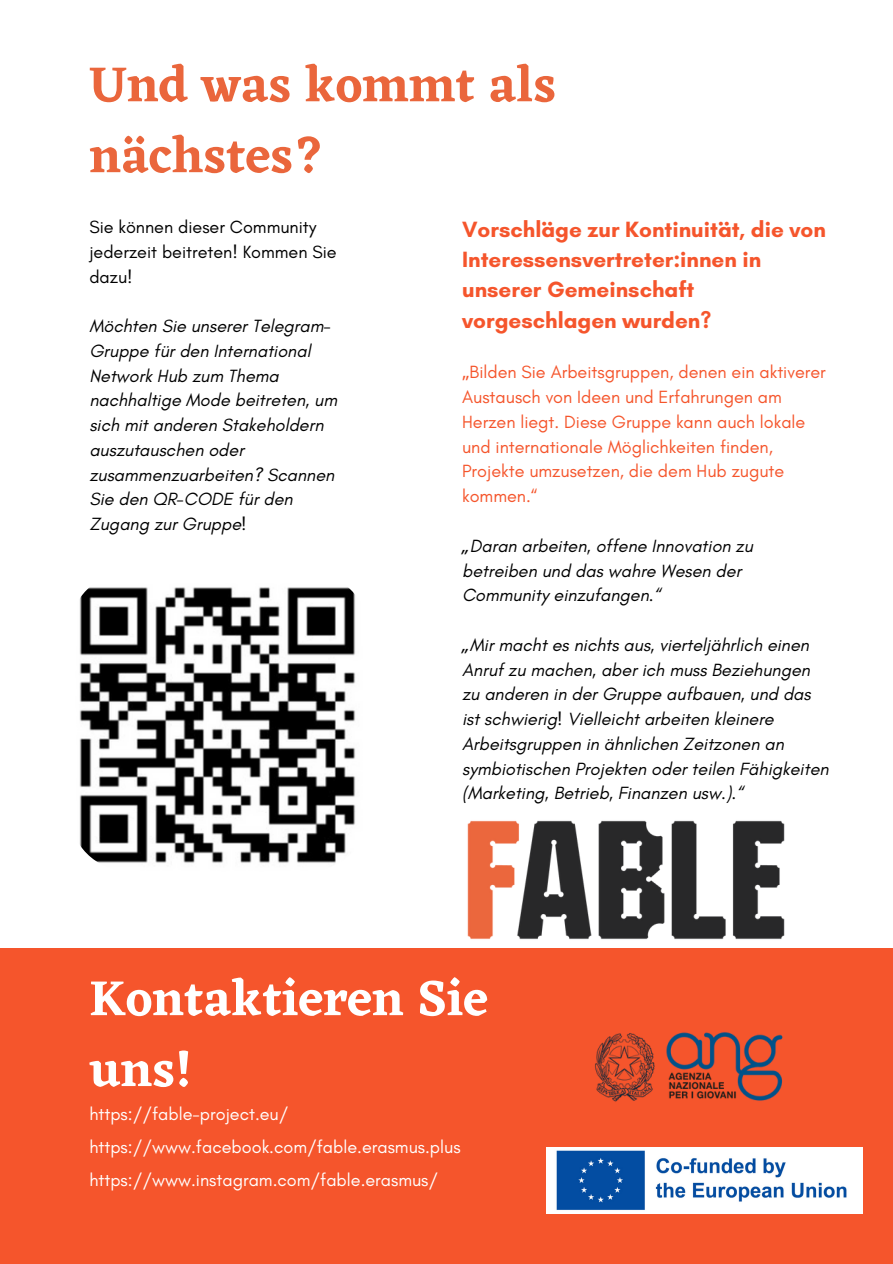
<style>
.page{position:relative;width:893px;height:1264px;background:#fff}
.page>*{position:absolute;margin:0;border:0;box-sizing:border-box;transform-origin:0 0}
.t1{font:600 51px/70.8px "Eczar";color:#ea663c}
.t2{font:600 51px/70.8px "Eczar";color:#fff}
.t3{font:700 22.5px/30.3px "Glacial Indifference";color:#f5552c}
.t4{font:italic 18px/24.8px "Glacial Indifference";color:#000}
.t5{font:18px/24.8px "Glacial Indifference";color:#f5552c}
.t6{font:18px/32.7px "Glacial Indifference";color:#fff}
.t7{font:18px/24.8px "Glacial Indifference";color:#000}
.s1{font-family:"Noto Sans"}
</style>
<div class="page">
<div style="left:0;top:948px;width:892px;height:315px;background:#f5552c"></div>
<img style="left:69px;top:572px;width:299px;height:299px;border-radius:60px">
<img style="left:279px;top:634px;width:506px;height:306px">
<img style="left:595px;top:1032px;width:188px;height:70px">
<img style="left:547px;top:1147px;width:315px;height:66px">
<h1 class="t1" style="left:89px;top:48px;width:468px">Und was kommt als nächstes?</h1>
<p class="t7" style="left:89px;top:214px;width:249px">Sie können dieser Community jederzeit beitreten! Kommen Sie dazu!</p>
<p class="t4" style="left:89px;top:313px;width:249px">Möchten Sie unserer Telegram-<br>Gruppe für den International<br>Network Hub zum Thema nachhaltige Mode beitreten, um sich mit anderen Stakeholdern auszutauschen oder zusammenzuarbeiten? Scannen<br>Sie den QR-CODE für den<br>Zugang zur Gruppe!</p>
<p class="t3" style="left:462px;top:213px;width:365px">Vorschläge zur Kontinuität, die von<br>Interessensvertreter:innen in unserer Gemeinschaft vorgeschlagen wurden?</p>
<p class="t5" style="left:462px;top:360px;width:365px"><span class="s1">„</span>Bilden Sie Arbeitsgruppen, denen ein aktiverer Austausch von Ideen und Erfahrungen am Herzen liegt. Diese Gruppe kann auch lokale und internationale Möglichkeiten finden, Projekte umzusetzen, die dem Hub zugute kommen.“</p>
<p class="t4" style="left:462px;top:533px;width:292px"><span class="s1">„</span>Daran arbeiten, offene Innovation zu betreiben und das wahre Wesen der<br>Community einzufangen.“</p>
<p class="t4" style="left:462px;top:632px;width:368px"><span class="s1">„</span>Mir macht es nichts aus, vierteljährlich einen Anruf zu machen, aber ich muss Beziehungen zu anderen in der Gruppe aufbauen, und das ist schwierig! Vielleicht arbeiten kleinere Arbeitsgruppen in ähnlichen Zeitzonen an symbiotischen Projekten oder teilen Fähigkeiten (Marketing, Betrieb, Finanzen usw.).“</p>
<h1 class="t2" style="left:89px;top:962px;width:400px">Kontaktieren Sie uns!</h1>
<p class="t6" style="left:89px;top:1097px;width:372px">https://fable-project.eu/ https://www.facebook.com/fable.erasmus.plus https://www.instagram.com/fable.erasmus/</p>
</div>
